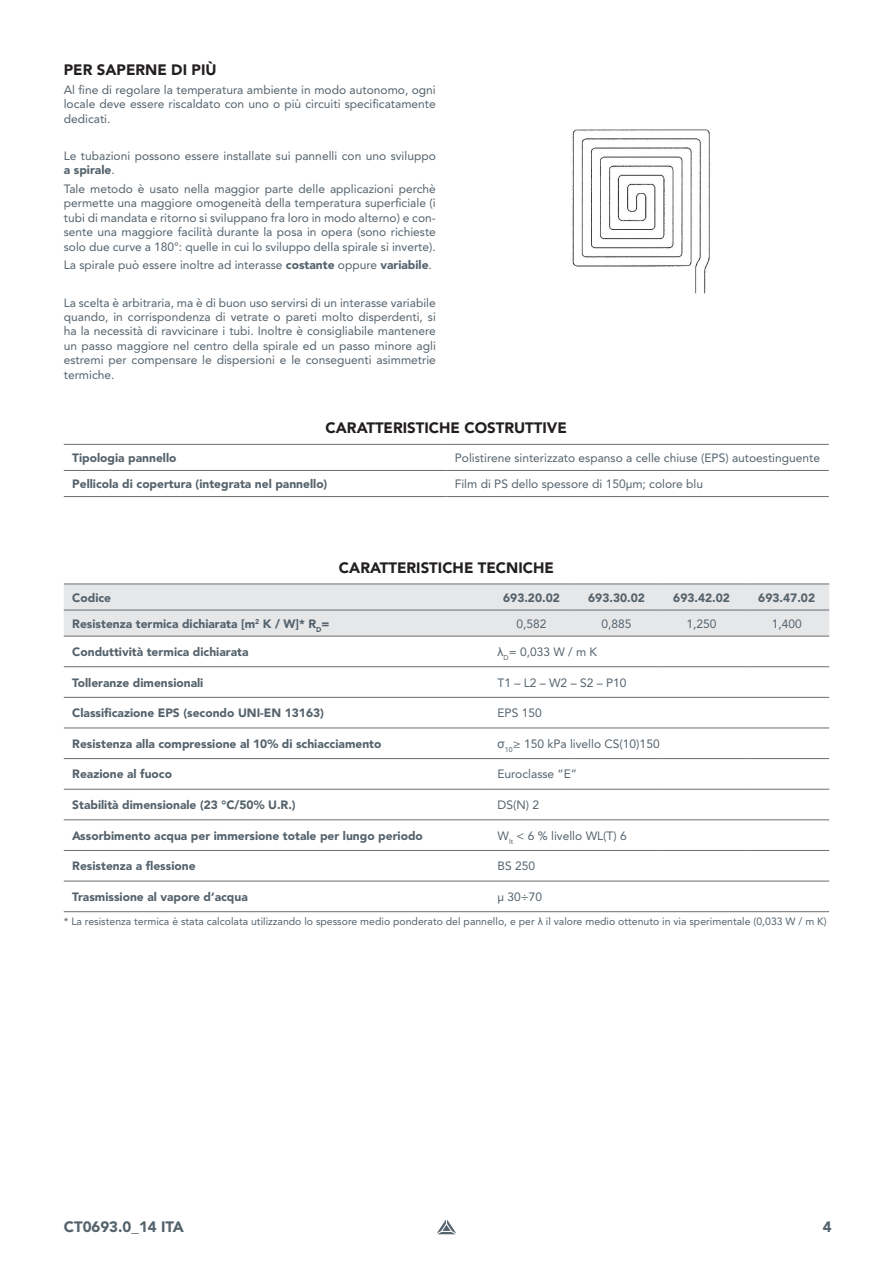
<style>
.page{position:relative;width:893px;height:1263px;background:#fff}
.page>*{position:absolute;margin:0;border:0;box-sizing:border-box;transform-origin:0 0}
.t1{font:900 15px "Avenir LT Pro";color:#231f20}
.t2{font:900 15px "Avenir LT Pro";color:#54626c}
.t3{font:12px/14.4px "Avenir LT Pro";color:#54626c;text-align:justify}
.t4{font:900 12px "Avenir LT Pro";color:#54626c}
.t5{font:10.5px "Avenir LT Pro";color:#54626c}
.s1{font-weight:900}
.s2{font-family:"Arial"}
</style>
<div class="page">
<svg style="left:437px;top:1219px;width:19px;height:15px"></svg>
<hr style="left:64px;top:444px;width:382px;height:1px;background:#6c6d70">
<hr style="left:446px;top:444px;width:383px;height:1px;background:#6c6d70">
<hr style="left:64px;top:470px;width:382px;height:1px;background:#6c6d70">
<hr style="left:446px;top:470px;width:383px;height:1px;background:#6c6d70">
<hr style="left:64px;top:496px;width:382px;height:1px;background:#6c6d70">
<hr style="left:446px;top:496px;width:383px;height:1px;background:#6c6d70">
<div style="left:64px;top:585px;width:765px;height:51px;background:#e6e7e9"></div>
<hr style="left:64px;top:584px;width:425px;height:1px;background:#6c6d70">
<hr style="left:489px;top:584px;width:85px;height:1px;background:#6c6d70">
<hr style="left:574px;top:584px;width:85px;height:1px;background:#6c6d70">
<hr style="left:659px;top:584px;width:85px;height:1px;background:#6c6d70">
<hr style="left:744px;top:584px;width:85px;height:1px;background:#6c6d70">
<hr style="left:64px;top:610px;width:425px;height:1px;background:#6c6d70">
<hr style="left:489px;top:610px;width:85px;height:1px;background:#6c6d70">
<hr style="left:574px;top:610px;width:85px;height:1px;background:#6c6d70">
<hr style="left:659px;top:610px;width:85px;height:1px;background:#6c6d70">
<hr style="left:744px;top:610px;width:85px;height:1px;background:#6c6d70">
<hr style="left:64px;top:636px;width:425px;height:1px;background:#6c6d70">
<hr style="left:489px;top:636px;width:85px;height:1px;background:#6c6d70">
<hr style="left:574px;top:636px;width:85px;height:1px;background:#6c6d70">
<hr style="left:659px;top:636px;width:85px;height:1px;background:#6c6d70">
<hr style="left:744px;top:636px;width:85px;height:1px;background:#6c6d70">
<hr style="left:64px;top:666px;width:425px;height:1px;background:#6c6d70">
<hr style="left:489px;top:666px;width:85px;height:1px;background:#6c6d70">
<hr style="left:574px;top:666px;width:85px;height:1px;background:#6c6d70">
<hr style="left:659px;top:666px;width:85px;height:1px;background:#6c6d70">
<hr style="left:744px;top:666px;width:85px;height:1px;background:#6c6d70">
<hr style="left:64px;top:697px;width:425px;height:1px;background:#6c6d70">
<hr style="left:489px;top:697px;width:85px;height:1px;background:#6c6d70">
<hr style="left:574px;top:697px;width:85px;height:1px;background:#6c6d70">
<hr style="left:659px;top:697px;width:85px;height:1px;background:#6c6d70">
<hr style="left:744px;top:697px;width:85px;height:1px;background:#6c6d70">
<hr style="left:64px;top:728px;width:425px;height:1px;background:#6c6d70">
<hr style="left:489px;top:728px;width:85px;height:1px;background:#6c6d70">
<hr style="left:574px;top:728px;width:85px;height:1px;background:#6c6d70">
<hr style="left:659px;top:728px;width:85px;height:1px;background:#6c6d70">
<hr style="left:744px;top:728px;width:85px;height:1px;background:#6c6d70">
<hr style="left:64px;top:758px;width:425px;height:1px;background:#6c6d70">
<hr style="left:489px;top:758px;width:85px;height:1px;background:#6c6d70">
<hr style="left:574px;top:758px;width:85px;height:1px;background:#6c6d70">
<hr style="left:659px;top:758px;width:85px;height:1px;background:#6c6d70">
<hr style="left:744px;top:758px;width:85px;height:1px;background:#6c6d70">
<hr style="left:64px;top:789px;width:425px;height:1px;background:#6c6d70">
<hr style="left:489px;top:789px;width:85px;height:1px;background:#6c6d70">
<hr style="left:574px;top:789px;width:85px;height:1px;background:#6c6d70">
<hr style="left:659px;top:789px;width:85px;height:1px;background:#6c6d70">
<hr style="left:744px;top:789px;width:85px;height:1px;background:#6c6d70">
<hr style="left:64px;top:819px;width:425px;height:1px;background:#6c6d70">
<hr style="left:489px;top:819px;width:85px;height:1px;background:#6c6d70">
<hr style="left:574px;top:819px;width:85px;height:1px;background:#6c6d70">
<hr style="left:659px;top:819px;width:85px;height:1px;background:#6c6d70">
<hr style="left:744px;top:819px;width:85px;height:1px;background:#6c6d70">
<hr style="left:64px;top:850px;width:425px;height:1px;background:#6c6d70">
<hr style="left:489px;top:850px;width:85px;height:1px;background:#6c6d70">
<hr style="left:574px;top:850px;width:85px;height:1px;background:#6c6d70">
<hr style="left:659px;top:850px;width:85px;height:1px;background:#6c6d70">
<hr style="left:744px;top:850px;width:85px;height:1px;background:#6c6d70">
<hr style="left:64px;top:881px;width:425px;height:1px;background:#6c6d70">
<hr style="left:489px;top:881px;width:85px;height:1px;background:#6c6d70">
<hr style="left:574px;top:881px;width:85px;height:1px;background:#6c6d70">
<hr style="left:659px;top:881px;width:85px;height:1px;background:#6c6d70">
<hr style="left:744px;top:881px;width:85px;height:1px;background:#6c6d70">
<hr style="left:64px;top:911px;width:425px;height:1px;background:#6c6d70">
<hr style="left:489px;top:911px;width:85px;height:1px;background:#6c6d70">
<hr style="left:574px;top:911px;width:85px;height:1px;background:#6c6d70">
<hr style="left:659px;top:911px;width:85px;height:1px;background:#6c6d70">
<hr style="left:744px;top:911px;width:85px;height:1px;background:#6c6d70">
<img style="left:572px;top:129px;width:138px;height:165px">
<p class="t1" style="left:64px;top:61px;width:154px">PER SAPERNE DI PIÙ</p>
<p class="t3" style="left:64px;top:82px;width:374px">Al fine di regolare la temperatura ambiente in modo autonomo, ogni locale deve essere riscaldato con uno o più circuiti specificatamente dedicati.</p>
<p class="t3" style="left:64px;top:148px;width:374px">Le tubazioni possono essere installate sui pannelli con uno sviluppo <span class="s1">a spirale</span>.</p>
<p class="t3" style="left:64px;top:181px;width:374px">Tale metodo è usato nella maggior parte delle applicazioni perchè permette una maggiore omogeneità della temperatura superficiale (i tubi di mandata e ritorno si sviluppano fra loro in modo alterno) e con&shy;sente una maggiore facilità durante la posa in opera (sono richieste solo due curve a 180°: quelle in cui lo sviluppo della spirale si inverte).</p>
<p class="t3" style="left:64px;top:258px;width:370px">La spirale può essere inoltre ad interasse <span class="s1">costante</span> oppure <span class="s1">variabile</span>.</p>
<p class="t3" style="left:64px;top:295px;width:374px">La scelta è arbitraria, ma è di buon uso servirsi di un interasse variabile quando, in corrispondenza di vetrate o pareti molto disperdenti, si ha la necessità di ravvicinare i tubi. Inoltre è consigliabile mantenere un passo maggiore nel centro della spirale ed un passo minore agli estremi per compensare le dispersioni e le conseguenti asimmetrie termiche.</p>
<p class="t1" style="left:326px;top:419px;width:243px">CARATTERISTICHE COSTRUTTIVE</p>
<p class="t4" style="left:72px;top:450px;width:106px">Tipologia pannello</p>
<p class="t3" style="left:455px;top:450px;width:367px">Polistirene sinterizzato espanso a celle chiuse (EPS) autoestinguente</p>
<p class="t4" style="left:72px;top:477px;width:257px">Pellicola di copertura (integrata nel pannello)</p>
<p class="t3" style="left:455px;top:477px;width:250px">Film di PS dello spessore di 150μm; colore blu</p>
<p class="t1" style="left:339px;top:558px;width:216px">CARATTERISTICHE TECNICHE</p>
<p class="t4" style="left:72px;top:590px;width:40px">Codice</p>
<p class="t4" style="left:503px;top:590px;width:58px">693.20.02</p>
<p class="t4" style="left:588px;top:590px;width:58px">693.30.02</p>
<p class="t4" style="left:673px;top:590px;width:58px">693.42.02</p>
<p class="t4" style="left:758px;top:590px;width:58px">693.47.02</p>
<p class="t4" style="left:72px;top:616px;width:259px">Resistenza termica dichiarata [m<sup>2</sup> K / W]* R<sub>D</sub>=</p>
<p class="t3" style="left:516px;top:616px;width:32px">0,582</p>
<p class="t3" style="left:602px;top:616px;width:32px">0,885</p>
<p class="t3" style="left:687px;top:616px;width:32px">1,250</p>
<p class="t3" style="left:772px;top:616px;width:32px">1,400</p>
<p class="t4" style="left:72px;top:644px;width:178px">Conduttività termica dichiarata</p>
<p class="t3" style="left:497px;top:644px;width:101px"><span class="s2">λ</span><sub>D</sub>= 0,033 W / m K</p>
<p class="t4" style="left:72px;top:675px;width:133px">Tolleranze dimensionali</p>
<p class="t3" style="left:497px;top:675px;width:130px">T1 – L2 – W2 – S2 – P10</p>
<p class="t4" style="left:72px;top:706px;width:253px">Classificazione EPS (secondo UNI-EN 13163)</p>
<p class="t3" style="left:497px;top:706px;width:46px">EPS 150</p>
<p class="t4" style="left:72px;top:736px;width:311px">Resistenza alla compressione al 10% di schiacciamento</p>
<p class="t3" style="left:497px;top:736px;width:164px"><span class="s2">σ</span><sub>10</sub>≥ 150 kPa livello CS(10)150</p>
<p class="t4" style="left:72px;top:767px;width:101px">Reazione al fuoco</p>
<p class="t3" style="left:497px;top:767px;width:81px">Euroclasse “E”</p>
<p class="t4" style="left:72px;top:798px;width:225px">Stabilità dimensionale (23 °C/50% U.R.)</p>
<p class="t3" style="left:497px;top:798px;width:43px">DS(N) 2</p>
<p class="t4" style="left:72px;top:828px;width:352px">Assorbimento acqua per immersione totale per lungo periodo</p>
<p class="t3" style="left:497px;top:828px;width:131px">W<sub>lt</sub> &lt; 6 % livello WL(T) 6</p>
<p class="t4" style="left:72px;top:859px;width:125px">Resistenza a flessione</p>
<p class="t3" style="left:497px;top:859px;width:39px">BS 250</p>
<p class="t4" style="left:72px;top:889px;width:177px">Trasmissione al vapore d’acqua</p>
<p class="t3" style="left:497px;top:889px;width:46px">μ 30÷70</p>
<p class="t5" style="left:64px;top:915px;width:764px">* La resistenza termica è stata calcolata utilizzando lo spessore medio ponderato del pannello, e per <span class="s2">λ</span> il valore medio ottenuto in via sperimentale (0,033 W / m K)</p>
<p class="t2" style="left:64px;top:1218px;width:122px">CT0693.0_14 ITA</p>
<p class="t2" style="left:823px;top:1218px;width:10px">4</p>
</div>
